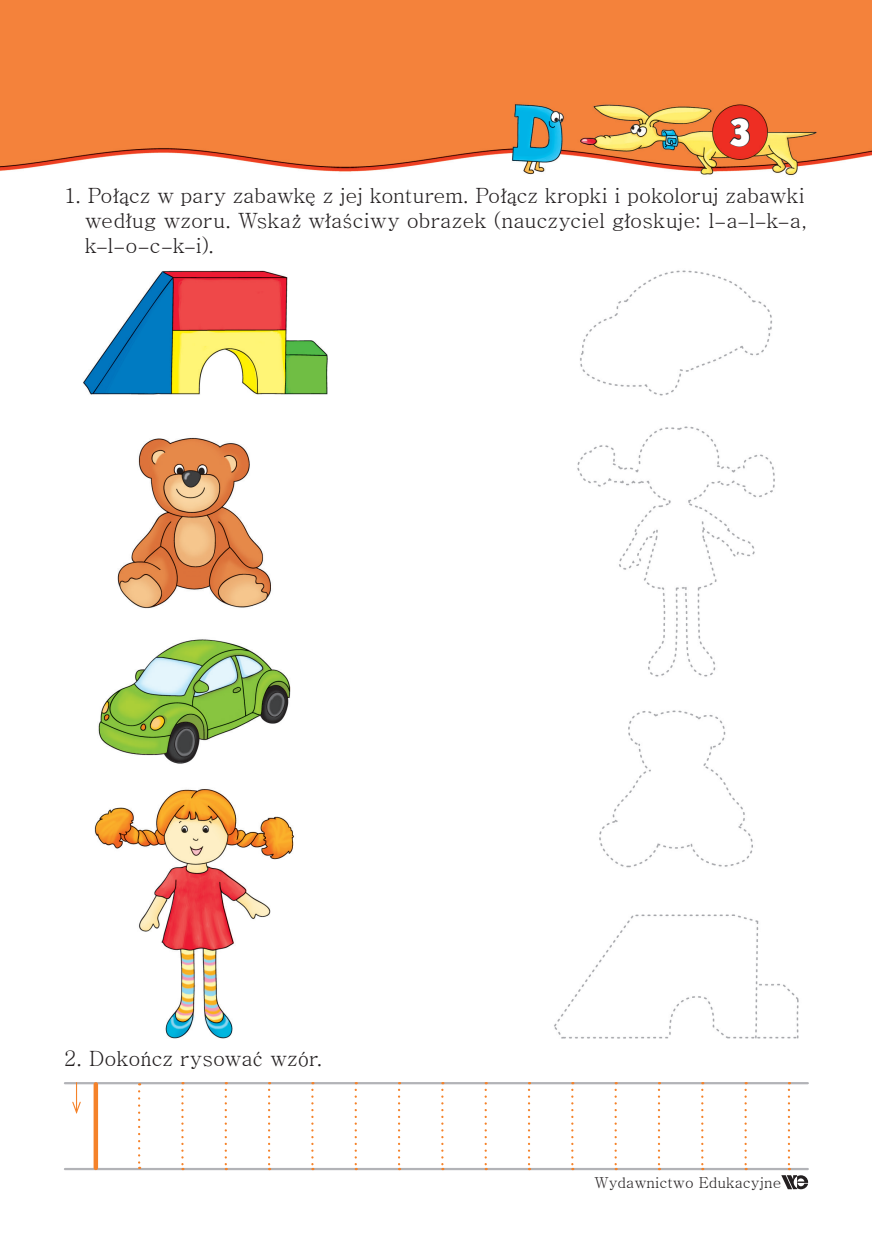
<style>
.page{position:relative;width:872px;height:1234px;background:#fff}
.page>*{position:absolute;margin:0;border:0;box-sizing:border-box;transform-origin:0 0}
.t1{font:37.5px "Gothic 821 Cn EU";color:#fff;scale:1.25 1}
.t2{font:21px/25.2px "Batang";letter-spacing:-.005em;color:#231f20;text-align:justify}
.t3{font:15px "Batang";color:#231f20}
</style>
<div class="page">
<img style="left:0;top:0;width:872px;height:176px">
<svg style="left:728px;top:117px;width:22px;height:59px"></svg>
<img style="left:83px;top:270px;width:716px;height:769px">
<hr style="left:65px;top:1081px;width:742px;height:3px;background:#b2b3b7">
<hr style="left:65px;top:1167px;width:742px;height:2px;background:#b2b3b7">
<hr style="left:94px;top:1084px;width:4px;height:83px;background:#f58229">
<svg style="left:181px;top:1081px;width:3px;height:88px"></svg>
<svg style="left:225px;top:1081px;width:2px;height:88px"></svg>
<svg style="left:268px;top:1081px;width:2px;height:88px"></svg>
<svg style="left:311px;top:1081px;width:2px;height:88px"></svg>
<svg style="left:354px;top:1081px;width:3px;height:88px"></svg>
<svg style="left:398px;top:1081px;width:2px;height:88px"></svg>
<svg style="left:441px;top:1081px;width:2px;height:88px"></svg>
<svg style="left:484px;top:1081px;width:3px;height:88px"></svg>
<svg style="left:528px;top:1081px;width:2px;height:88px"></svg>
<svg style="left:571px;top:1081px;width:2px;height:88px"></svg>
<svg style="left:614px;top:1081px;width:3px;height:88px"></svg>
<svg style="left:658px;top:1081px;width:2px;height:88px"></svg>
<svg style="left:701px;top:1081px;width:2px;height:88px"></svg>
<svg style="left:744px;top:1081px;width:2px;height:88px"></svg>
<svg style="left:781px;top:1081px;width:27px;height:107px"></svg>
<svg style="left:138px;top:1083px;width:2px;height:85px"></svg>
<hr style="left:76px;top:1082px;width:1px;height:30px;background:#f58229">
<svg style="left:72px;top:1100px;width:9px;height:14px"></svg>
<h1 class="t1" style="left:730px;top:109px;width:18px">3</h1>
<p class="t2" style="left:85px;top:182px;width:724px;text-indent:-21px">1. Połącz w pary zabawkę z jej konturem. Połącz kropki i pokoloruj zabawki według wzoru. Wskaż właściwy obrazek (nauczyciel głoskuje: l-a-l-k-a, k-l-o-c-k-i).</p>
<p class="t2" style="left:64px;top:1045px;width:260px">2. Dokończ rysować wzór.</p>
<p class="t3" style="left:594px;top:1174px;width:188px">Wydawnictwo Edukacyjne</p>
</div>
